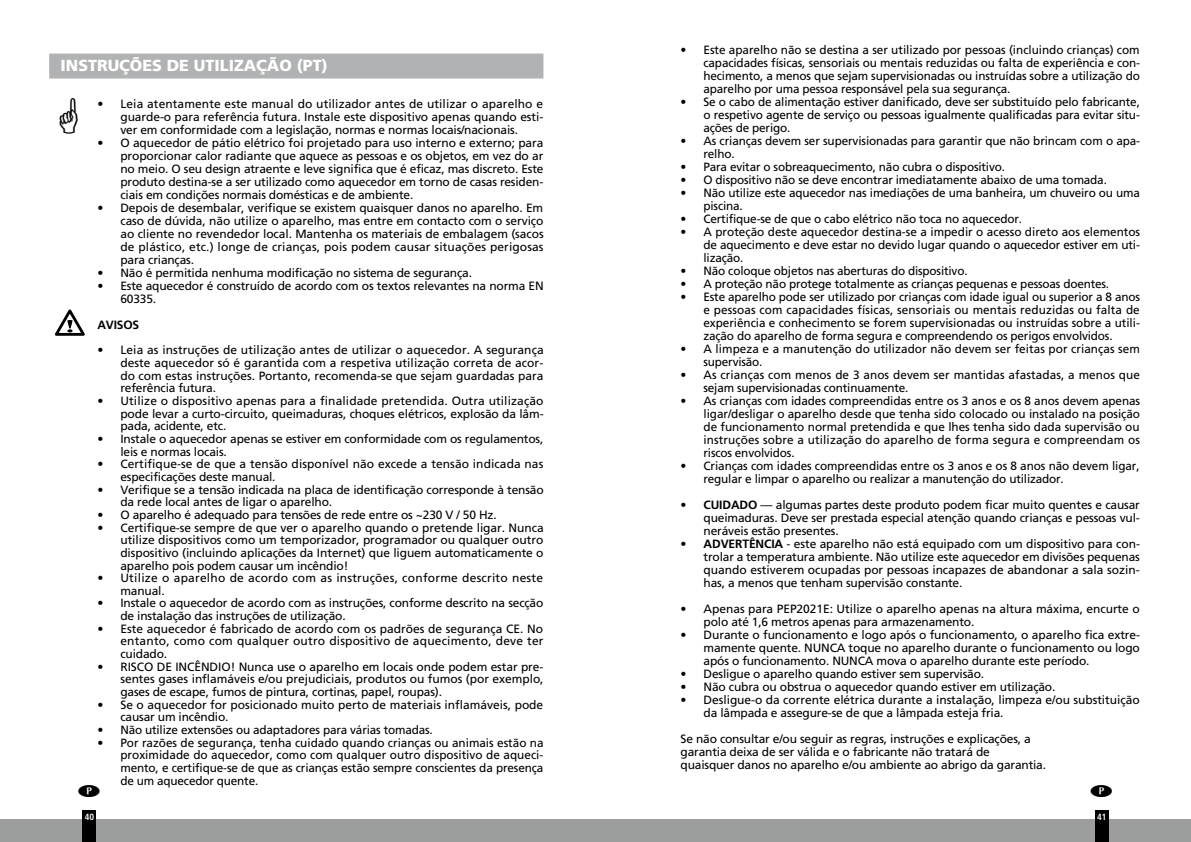
<style>
.page{position:relative;width:1191px;height:842px;background:#fff}
.page>*{position:absolute;margin:0;border:0;box-sizing:border-box;transform-origin:0 0}
.t1{font:900 16px "Frutiger LT Std";color:#fff}
.t2{font:12px/13px "Frutiger LT Std";letter-spacing:-.015em;color:#000;text-align:justify}
.t3{font:12px/12.6px "Frutiger LT Std";letter-spacing:.005em;color:#000}
.t4{font:12px/13px "Frutiger LT Std";letter-spacing:.01em;color:#000}
.t5{font:12px/12.6px "Frutiger LT Std";letter-spacing:.02em;color:#000}
.t6{font:700 12px "Frutiger LT Std";letter-spacing:-.015em;color:#000}
.t7{font:700 condensed 9px "Frutiger LT Std";color:#fff}
.s1{font-weight:700}
</style>
<div class="page">
<div style="left:595px;top:819px;width:596px;height:23px;background:#9c9d9d"></div>
<div style="left:1095px;top:811px;width:13px;height:31px;background:#000"></div>
<div style="left:0;top:819px;width:595px;height:23px;background:#9c9d9d"></div>
<div style="left:83px;top:811px;width:13px;height:31px;background:#000"></div>
<div style="left:49px;top:54px;width:494px;height:25px;background:#b1b2b3"></div>
<svg style="left:55px;top:309px;width:30px;height:27px"></svg>
<h1 class="t1" style="left:61px;top:56px;width:269px">INSTRUÇÕES DE UTILIZAÇÃO (PT)</h1>
<p class="t2" style="left:120px;top:97px;width:424px;text-indent:-23px">• Leia atentamente este manual do utilizador antes de utilizar o aparelho e guarde-o para referência futura. Instale este dispositivo apenas quando esti&shy;ver em conformidade com a legislação, normas e normas locais/nacionais.</p>
<p class="t2" style="left:120px;top:136px;width:424px;text-indent:-23px">• O aquecedor de pátio elétrico foi projetado para uso interno e externo; para proporcionar calor radiante que aquece as pessoas e os objetos, em vez do ar no meio. O seu design atraente e leve significa que é eficaz, mas discreto. Este produto destina-se a ser utilizado como aquecedor em torno de casas residen&shy;ciais em condições normais domésticas e de ambiente.</p>
<p class="t2" style="left:120px;top:201px;width:425px;text-indent:-23px">• Depois de desembalar, verifique se existem quaisquer danos no aparelho. Em caso de dúvida, não utilize o aparelho, mas entre em contacto com o serviço ao cliente no revendedor local. Mantenha os materiais de embalagem (sacos de plástico, etc.) longe de crianças, pois podem causar situações perigosas para crianças.</p>
<p class="t2" style="left:97px;top:266px;width:376px">• Não é permitida nenhuma modificação no sistema de segurança.</p>
<p class="t2" style="left:120px;top:279px;width:425px;text-indent:-23px">• Este aquecedor é construído de acordo com os textos relevantes na norma EN<br>60335.</p>
<p class="t6" style="left:97px;top:318px;width:43px">AVISOS</p>
<p class="t2" style="left:120px;top:344px;width:425px;line-height:12.6px;text-indent:-23px">• Leia as instruções de utilização antes de utilizar o aquecedor. A segurança deste aquecedor só é garantida com a respetiva utilização correta de acor&shy;do com estas instruções. Portanto, recomenda-se que sejam guardadas para referência futura.</p>
<p class="t2" style="left:120px;top:395px;width:425px;line-height:12.6px;text-indent:-23px">• Utilize o dispositivo apenas para a finalidade pretendida. Outra utilização pode levar a curto-circuito, queimaduras, choques elétricos, explosão da lâm&shy;pada, acidente, etc.</p>
<p class="t2" style="left:120px;top:433px;width:424px;line-height:12.6px;text-indent:-23px">• Instale o aquecedor apenas se estiver em conformidade com os regulamentos, leis e normas locais.</p>
<p class="t3" style="left:120px;top:458px;width:424px;text-indent:-23px">• Certifique-se de que a tensão disponível não excede a tensão indicada nas especificações deste manual.</p>
<p class="t2" style="left:120px;top:483px;width:425px;line-height:12.6px;text-indent:-23px">• Verifique se a tensão indicada na placa de identificação corresponde à tensão da rede local antes de ligar o aparelho.</p>
<p class="t2" style="left:97px;top:508px;width:401px">• O aparelho é adequado para tensões de rede entre os ~230 V / 50 Hz.</p>
<p class="t2" style="left:120px;top:521px;width:425px;line-height:12.6px;text-indent:-23px">• Certifique-se sempre de que ver o aparelho quando o pretende ligar. Nunca utilize dispositivos como um temporizador, programador ou qualquer outro dispositivo (incluindo aplicações da Internet) que liguem automaticamente o aparelho pois podem causar um incêndio!</p>
<p class="t5" style="left:120px;top:572px;width:424px;text-indent:-23px">• Utilize o aparelho de acordo com as instruções, conforme descrito neste manual.</p>
<p class="t2" style="left:120px;top:597px;width:424px;line-height:12.6px;text-indent:-23px">• Instale o aquecedor de acordo com as instruções, conforme descrito na secção de instalação das instruções de utilização.</p>
<p class="t2" style="left:120px;top:622px;width:424px;line-height:12.6px;text-indent:-23px">• Este aquecedor é fabricado de acordo com os padrões de segurança CE. No entanto, como com qualquer outro dispositivo de aquecimento, deve ter cuidado.</p>
<p class="t2" style="left:120px;top:660px;width:425px;line-height:12.6px;text-indent:-23px">• RISCO DE INCÊNDIO! Nunca use o aparelho em locais onde podem estar pre&shy;sentes gases inflamáveis e/ou prejudiciais, produtos ou fumos (por exemplo, gases de escape, fumos de pintura, cortinas, papel, roupas).</p>
<p class="t2" style="left:120px;top:698px;width:424px;line-height:12.6px;text-indent:-23px">• Se o aquecedor for posicionado muito perto de materiais inflamáveis, pode causar um incêndio.</p>
<p class="t2" style="left:97px;top:723px;width:337px">• Não utilize extensões ou adaptadores para várias tomadas.</p>
<p class="t2" style="left:120px;top:736px;width:425px;line-height:12.7px;text-indent:-23px">• Por razões de segurança, tenha cuidado quando crianças ou animais estão na proximidade do aquecedor, como com qualquer outro dispositivo de aqueci&shy;mento, e certifique-se de que as crianças estão sempre conscientes da presença de um aquecedor quente.</p>
<p class="t2" style="left:703px;top:44px;width:438px;text-indent:-23px">• Este aparelho não se destina a ser utilizado por pessoas (incluindo crianças) com capacidades físicas, sensoriais ou mentais reduzidas ou falta de experiência e con&shy;hecimento, a menos que sejam supervisionadas ou instruídas sobre a utilização do aparelho por uma pessoa responsável pela sua segurança.</p>
<p class="t2" style="left:703px;top:96px;width:438px;text-indent:-23px">• Se o cabo de alimentação estiver danificado, deve ser substituído pelo fabricante, o respetivo agente de serviço ou pessoas igualmente qualificadas para evitar situ&shy;ações de perigo.</p>
<p class="t2" style="left:703px;top:135px;width:438px;text-indent:-23px">• As crianças devem ser supervisionadas para garantir que não brincam com o apa&shy;relho.</p>
<p class="t2" style="left:680px;top:161px;width:326px">• Para evitar o sobreaquecimento, não cubra o dispositivo.</p>
<p class="t2" style="left:680px;top:174px;width:428px">• O dispositivo não se deve encontrar imediatamente abaixo de uma tomada.</p>
<p class="t2" style="left:703px;top:187px;width:438px;text-indent:-23px">• Não utilize este aquecedor nas imediações de uma banheira, um chuveiro ou uma piscina.</p>
<p class="t2" style="left:680px;top:213px;width:343px">• Certifique-se de que o cabo elétrico não toca no aquecedor.</p>
<p class="t2" style="left:703px;top:226px;width:438px;text-indent:-23px">• A proteção deste aquecedor destina-se a impedir o acesso direto aos elementos de aquecimento e deve estar no devido lugar quando o aquecedor estiver em uti&shy;lização.</p>
<p class="t2" style="left:680px;top:265px;width:288px">• Não coloque objetos nas aberturas do dispositivo.</p>
<p class="t2" style="left:680px;top:278px;width:430px">• A proteção não protege totalmente as crianças pequenas e pessoas doentes.</p>
<p class="t2" style="left:703px;top:291px;width:438px;text-indent:-23px">• Este aparelho pode ser utilizado por crianças com idade igual ou superior a 8 anos e pessoas com capacidades físicas, sensoriais ou mentais reduzidas ou falta de experiência e conhecimento se forem supervisionadas ou instruídas sobre a utili&shy;zação do aparelho de forma segura e compreendendo os perigos envolvidos.</p>
<p class="t3" style="left:703px;top:343px;width:438px;line-height:13px;text-indent:-23px">• A limpeza e a manutenção do utilizador não devem ser feitas por crianças sem supervisão.</p>
<p class="t4" style="left:703px;top:369px;width:438px;text-indent:-23px">• As crianças com menos de 3 anos devem ser mantidas afastadas, a menos que sejam supervisionadas continuamente.</p>
<p class="t2" style="left:703px;top:395px;width:438px;text-indent:-23px">• As crianças com idades compreendidas entre os 3 anos e os 8 anos devem apenas ligar/desligar o aparelho desde que tenha sido colocado ou instalado na posição de funcionamento normal pretendida e que lhes tenha sido dada supervisão ou instruções sobre a utilização do aparelho de forma segura e compreendam os riscos envolvidos.</p>
<p class="t2" style="left:703px;top:460px;width:437px;text-indent:-23px">• Crianças com idades compreendidas entre os 3 anos e os 8 anos não devem ligar, regular e limpar o aparelho ou realizar a manutenção do utilizador.</p>
<p class="t2" style="left:703px;top:499px;width:438px;text-indent:-23px">• <span class="s1">CUIDADO</span> — algumas partes deste produto podem ficar muito quentes e causar queimaduras. Deve ser prestada especial atenção quando crianças e pessoas vul&shy;neráveis estão presentes.</p>
<p class="t2" style="left:703px;top:538px;width:438px;text-indent:-23px">• <span class="s1">ADVERTÊNCIA</span> - este aparelho não está equipado com um dispositivo para con&shy;trolar a temperatura ambiente. Não utilize este aquecedor em divisões pequenas quando estiverem ocupadas por pessoas incapazes de abandonar a sala sozin&shy;has, a menos que tenham supervisão constante.</p>
<p class="t2" style="left:703px;top:603px;width:437px;text-indent:-23px">• Apenas para PEP2021E: Utilize o aparelho apenas na altura máxima, encurte o polo até 1,6 metros apenas para armazenamento.</p>
<p class="t2" style="left:703px;top:629px;width:438px;text-indent:-23px">• Durante o funcionamento e logo após o funcionamento, o aparelho fica extre&shy;mamente quente. NUNCA toque no aparelho durante o funcionamento ou logo após o funcionamento. NUNCA mova o aparelho durante este período.</p>
<p class="t2" style="left:680px;top:668px;width:305px">• Desligue o aparelho quando estiver sem supervisão.</p>
<p class="t2" style="left:680px;top:681px;width:376px">• Não cubra ou obstrua o aquecedor quando estiver em utilização.</p>
<p class="t2" style="left:703px;top:694px;width:437px;text-indent:-23px">• Desligue-o da corrente elétrica durante a instalação, limpeza e/ou substituição da lâmpada e assegure-se de que a lâmpada esteja fria.</p>
<p class="t2" style="left:680px;top:733px;width:367px;text-align:left">Se não consultar e/ou seguir as regras, instruções e explicações, a garantia deixa de ser válida e o fabricante não tratará de quaisquer danos no aparelho e/ou ambiente ao abrigo da garantia.</p>
<p class="t7" style="left:85px;top:811px;width:11px">40</p>
<p class="t7" style="left:1097px;top:811px;width:11px">41</p>
</div>
